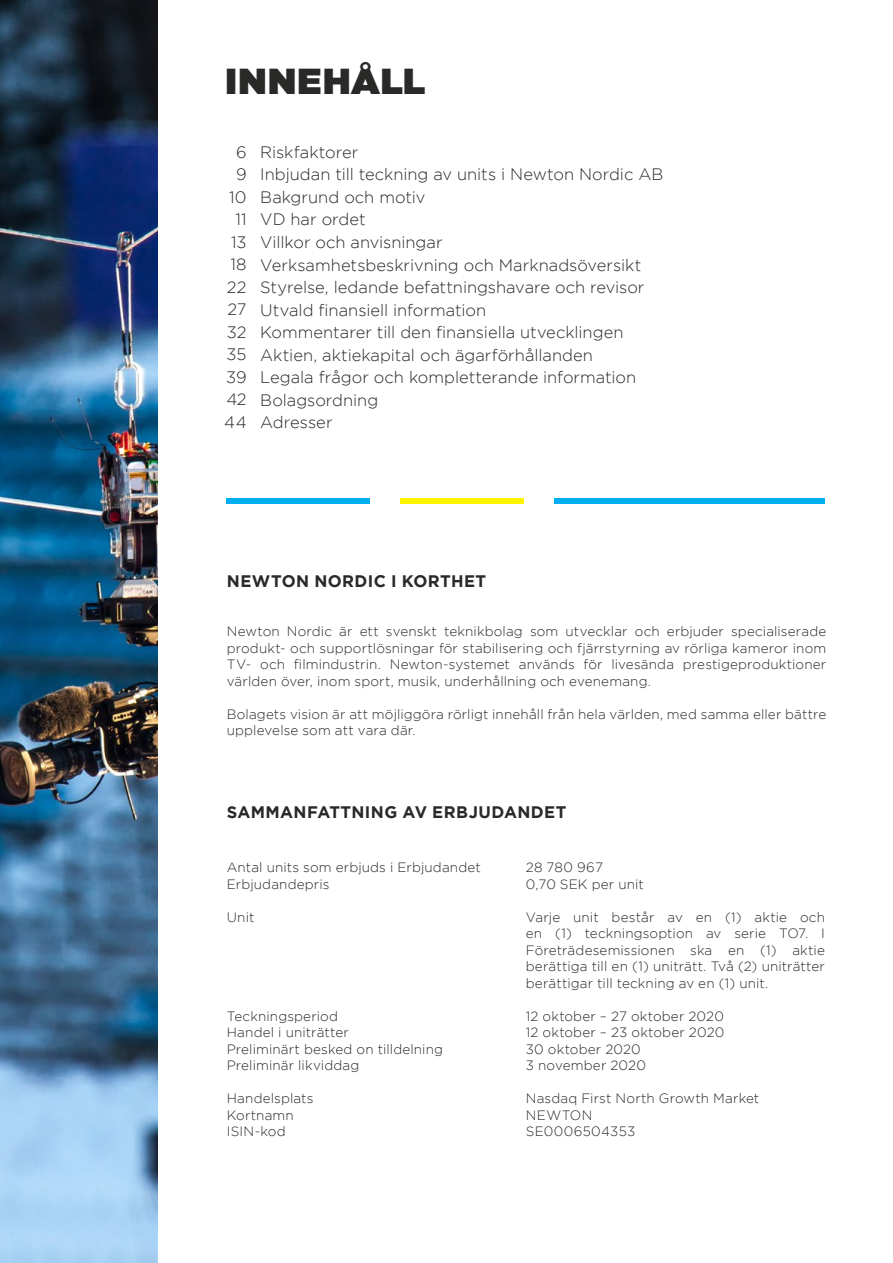
<style>
.page{position:relative;width:893px;height:1263px;background:#fff}
.page>*{position:absolute;margin:0;border:0;box-sizing:border-box;transform-origin:0 0}
.t1{font:36px "Gotham Ultra";letter-spacing:.04em;color:#292928}
.t2{font:700 16.65px "Gotham";letter-spacing:.025em;color:#292928}
.t3{font:300 16.5px/22.5px "Gotham";color:#292928;text-align:right}
.t4{font:300 13.5px/16.5px "Gotham";letter-spacing:.01em;color:#292928}
</style>
<div class="page">
<img style="left:0;top:0;width:157px;height:1263px">
<div style="left:226px;top:498px;width:143px;height:6px;background:#00aff2"></div>
<div style="left:400px;top:498px;width:124px;height:6px;background:#fff300"></div>
<div style="left:554px;top:498px;width:271px;height:6px;background:#00aff2"></div>
<h1 class="t1" style="left:226px;top:61px;width:201px">INNEHÅLL</h1>
<p class="t3" style="left:224px;top:140px;width:24px">6<br>9<br>10<br>11<br>13<br>18<br>22<br>27<br>32<br>35<br>39<br>42<br>44</p>
<p class="t3" style="left:260px;top:141px;width:405px;text-align:left">Riskfaktorer<br>Inbjudan till teckning av units i Newton Nordic AB<br>Bakgrund och motiv<br>VD har ordet<br>Villkor och anvisningar<br>Verksamhetsbeskrivning och Marknadsöversikt<br>Styrelse, ledande befattningshavare och revisor<br>Utvald finansiell information<br>Kommentarer till den finansiella utvecklingen<br>Aktien, aktiekapital och ägarförhållanden<br>Legala frågor och kompletterande information<br>Bolagsordning<br>Adresser</p>
<p class="t2" style="left:227px;top:571px;width:261px">NEWTON NORDIC I KORTHET</p>
<p class="t4" style="left:227px;top:623px;width:601px;text-align:justify">Newton Nordic är ett svenskt teknikbolag som utvecklar och erbjuder specialiserade produkt- och supportlösningar för stabilisering och fjärrstyrning av rörliga kameror inom TV- och filmindustrin. Newton-systemet används för livesända prestigeproduktioner världen över, inom sport, musik, underhållning och evenemang.</p>
<p class="t4" style="left:227px;top:706px;width:601px">Bolagets vision är att möjliggöra rörligt innehåll från hela världen, med samma eller bättre upplevelse som att vara där.</p>
<p class="t2" style="left:227px;top:802px;width:341px">SAMMANFATTNING AV ERBJUDANDET</p>
<p class="t4" style="left:227px;top:859px;width:256px">Antal units som erbjuds i Erbjudandet<br>Erbjudandepris</p>
<p class="t4" style="left:227px;top:909px;width:29px">Unit</p>
<p class="t4" style="left:227px;top:1008px;width:218px">Teckningsperiod<br>Handel i uniträtter<br>Preliminärt besked on tilldelning<br>Preliminär likviddag</p>
<p class="t4" style="left:227px;top:1090px;width:88px">Handelsplats<br>Kortnamn<br>ISIN-kod</p>
<p class="t4" style="left:526px;top:859px;width:120px">28 780 967<br>0,70 SEK per unit</p>
<p class="t4" style="left:526px;top:909px;width:301px;text-align:justify">Varje unit består av en (1) aktie och en (1) teckningsoption av serie TO7. I Företrädesemissionen ska en (1) aktie berättiga till en (1) uniträtt. Två (2) uniträtter berättigar till teckning av en (1) unit.</p>
<p class="t4" style="left:526px;top:1008px;width:200px">12 oktober – 27 oktober 2020<br>12 oktober – 23 oktober 2020<br>30 oktober 2020<br>3 november 2020</p>
<p class="t4" style="left:526px;top:1090px;width:235px">Nasdaq First North Growth Market<br>NEWTON<br>SE0006504353</p>
</div>
